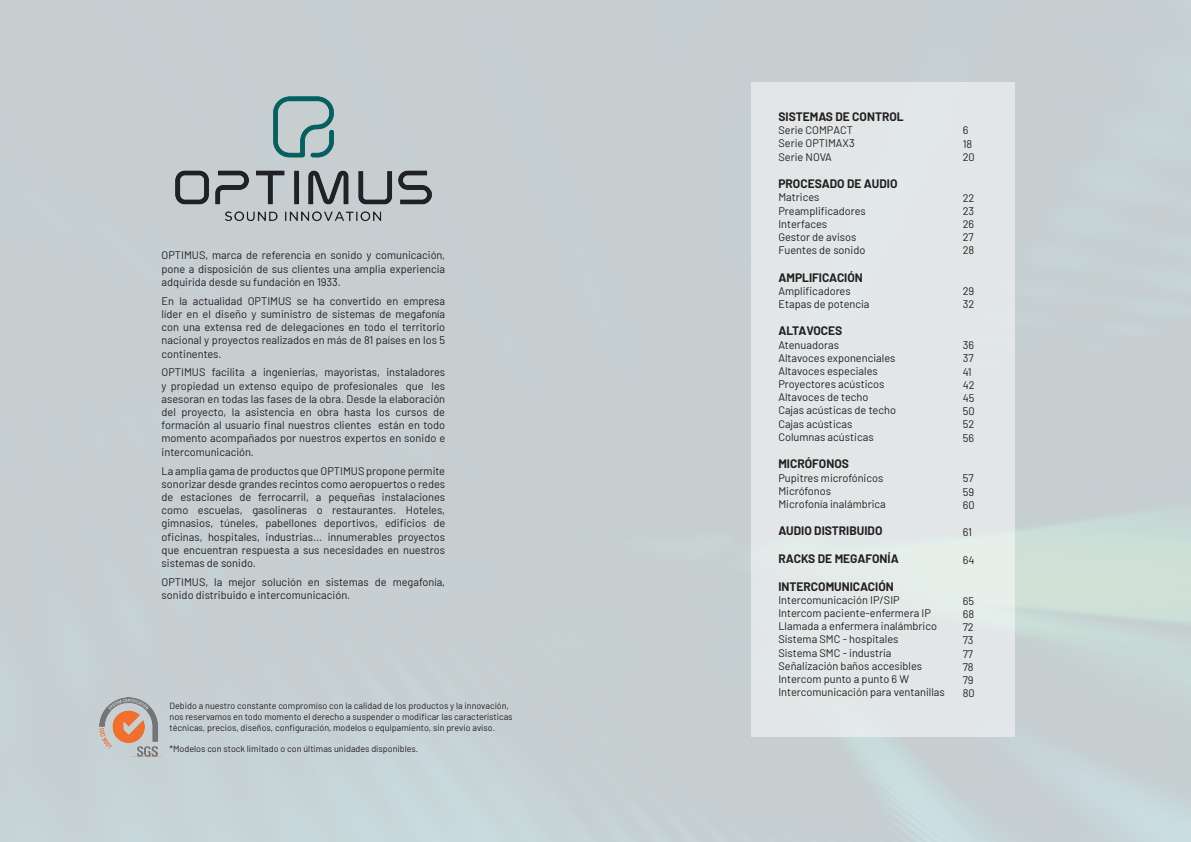
<style>
.page{position:relative;width:1191px;height:842px;background:#c6ced0}
.page>*{position:absolute;margin:0;border:0;box-sizing:border-box;transform-origin:0 0}
.t1{font:700 12px "Barlow";color:#231f20}
.t2{font:11px/13.2px "Barlow";color:#231f20}
.t3{font:9px/10.8px "Barlow";color:#231f20}
</style>
<div class="page">
<img style="left:176px;top:96px;width:255px;height:130px">
<img style="left:100px;top:697px;width:62px;height:61px">
<div style="left:751px;top:82px;width:264px;height:655px;background:#e2e6e7"></div>
<p class="t2" style="left:162px;top:248px;width:285px;text-align:justify">OPTIMUS, marca de referencia en sonido y comunicación, pone a disposición de sus clientes una amplia experiencia adquirida desde su fundación en 1933.</p>
<p class="t2" style="left:162px;top:293px;width:285px;text-align:justify">En la actualidad OPTIMUS se ha convertido en empresa líder en el diseño y suministro de sistemas de megafonía con una extensa red de delegaciones en todo el territorio nacional y proyectos realizados en más de 81 países en los 5 continentes.</p>
<p class="t2" style="left:162px;top:365px;width:285px;text-align:justify">OPTIMUS facilita a ingenierías, mayoristas, instaladores y propiedad un extenso equipo de profesionales que les asesoran en todas las fases de la obra. Desde la elaboración del proyecto, la asistencia en obra hasta los cursos de formación al usuario final nuestros clientes están en todo momento acompañados por nuestros expertos en sonido e intercomunicación.</p>
<p class="t2" style="left:162px;top:463px;width:285px;text-align:justify">La amplia gama de productos que OPTIMUS propone permite sonorizar desde grandes recintos como aeropuertos o redes de estaciones de ferrocarril, a pequeñas instalaciones como escuelas, gasolineras o restaurantes. Hoteles, gimnasios, túneles, pabellones deportivos, edificios de oficinas, hospitales, industrias... innumerables proyectos que encuentran respuesta a sus necesidades en nuestros sistemas de sonido.</p>
<p class="t2" style="left:162px;top:574px;width:285px">OPTIMUS, la mejor solución en sistemas de megafonía, sonido distribuido e intercomunicación.</p>
<p class="t3" style="left:170px;top:700px;width:344px">Debido a nuestro constante compromiso con la calidad de los productos y la innovación, nos reservamos en todo momento el derecho a suspender o modificar las características técnicas, precios, diseños, configuración, modelos o equipamiento, sin previo aviso.</p>
<p class="t3" style="left:170px;top:743px;width:250px">*Modelos con stock limitado o con últimas unidades disponibles.</p>
<p class="t1" style="left:778px;top:108px;width:127px">SISTEMAS DE CONTROL</p>
<p class="t2" style="left:778px;top:123px;width:78px">Serie COMPACT<br>Serie OPTIMAX3<br>Serie NOVA</p>
<p class="t1" style="left:778px;top:175px;width:121px">PROCESADO DE AUDIO</p>
<p class="t2" style="left:778px;top:190px;width:89px">Matrices<br>Preamplificadores<br>Interfaces<br>Gestor de avisos<br>Fuentes de sonido</p>
<p class="t1" style="left:778px;top:268px;width:86px">AMPLIFICACIÓN</p>
<p class="t2" style="left:778px;top:283px;width:93px">Amplificadores<br>Etapas de potencia</p>
<p class="t1" style="left:778px;top:322px;width:65px">ALTAVOCES</p>
<p class="t2" style="left:778px;top:337px;width:119px">Atenuadoras<br>Altavoces exponenciales<br>Altavoces especiales<br>Proyectores acústicos<br>Altavoces de techo<br>Cajas acústicas de techo<br>Cajas acústicas<br>Columnas acústicas</p>
<p class="t1" style="left:778px;top:455px;width:72px">MICRÓFONOS</p>
<p class="t2" style="left:778px;top:470px;width:109px">Pupitres microfónicos<br>Micrófonos<br>Microfonía inalámbrica</p>
<p class="t1" style="left:778px;top:522px;width:106px">AUDIO DISTRIBUIDO</p>
<p class="t1" style="left:778px;top:550px;width:122px">RACKS DE MEGAFONÍA</p>
<p class="t1" style="left:778px;top:577px;width:117px">INTERCOMUNICACIÓN</p>
<p class="t2" style="left:778px;top:592px;width:168px">Intercomunicación IP/SIP<br>Intercom paciente-enfermera IP<br>Llamada a enfermera inalámbrico<br>Sistema SMC - hospitales<br>Sistema SMC - industria<br>Señalización baños accesibles<br>Intercom punto a punto 6 W<br>Intercomunicación para ventanillas</p>
<p class="t2" style="left:962px;top:123px;width:14px">6<br>18<br>20</p>
<p class="t2" style="left:962px;top:190px;width:13px;text-align:justify">22<br>23<br>26<br>27<br>28</p>
<p class="t2" style="left:962px;top:284px;width:13px">29<br>32</p>
<p class="t2" style="left:962px;top:338px;width:13px">36<br>37<br>41<br>42<br>45<br>50<br>52<br>56</p>
<p class="t2" style="left:962px;top:471px;width:13px;text-align:justify">57<br>59<br>60</p>
<p class="t2" style="left:962px;top:525px;width:11px">61</p>
<p class="t2" style="left:962px;top:553px;width:13px">64</p>
<p class="t2" style="left:962px;top:593px;width:13px">65<br>68<br>72<br>73<br>77<br>78<br>79<br>80</p>
</div>
